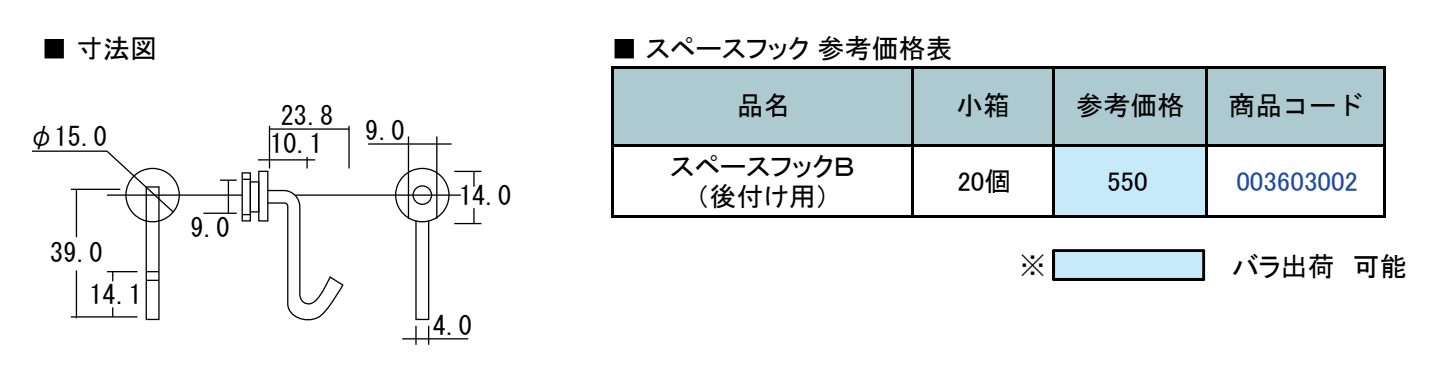
<style>
.page{position:relative;width:1444px;height:381px;background:#fff}
.page>*{position:absolute;margin:0;border:0;box-sizing:border-box;transform-origin:0 0}
.t1{font:27px/30.3px "MS P Gothic";color:#000;text-align:center}
.t2{font:27px "MS Gothic";color:#000}
.t3{font:27px "MS P Gothic";color:#1f4da0}
.t4{font:27px "HGP Gothic M";color:#000}
.t5{font:26.1px/41.4px "Gothic BBB Pro Medium 83 pv RKSJ H";color:#000}
</style>
<div class="page">
<div style="left:613px;top:69px;width:771px;height:77px;background:#accad0"></div>
<div style="left:1053px;top:146px;width:153px;height:70px;background:#c7eafb"></div>
<hr style="left:610px;top:66px;width:3px;height:151px;background:#000">
<hr style="left:911px;top:69px;width:2px;height:148px;background:#000">
<hr style="left:1051px;top:69px;width:3px;height:148px;background:#000">
<hr style="left:1204px;top:69px;width:3px;height:148px;background:#000">
<hr style="left:1382px;top:69px;width:3px;height:148px;background:#000">
<hr style="left:613px;top:66px;width:772px;height:3px;background:#000">
<hr style="left:613px;top:144px;width:772px;height:3px;background:#000">
<hr style="left:613px;top:215px;width:772px;height:2px;background:#000">
<svg style="left:1052px;top:249px;width:152px;height:32px;background:#9db8c6"></svg>
<div style="left:146px;top:186px;width:13px;height:134px;border:1px solid #000"></div>
<div style="left:415px;top:220px;width:14px;height:100px;border:1px solid #000"></div>
<div style="left:395px;top:168px;width:54px;height:54px;border:1px solid #000;border-radius:50%"></div>
<hr style="left:107px;top:194px;width:135px;height:2px;background:#000">
<hr style="left:295px;top:194px;width:166px;height:2px;background:#000">
<div style="left:412px;top:185px;width:20px;height:20px;border:1px solid #000;border-radius:50%"></div>
<hr style="left:368px;top:143px;width:83px;height:2px;background:#000">
<hr style="left:408px;top:136px;width:1px;height:83px;background:#000">
<hr style="left:436px;top:136px;width:1px;height:83px;background:#000">
<svg style="left:146px;top:271px;width:13px;height:1px"></svg>
<svg style="left:146px;top:280px;width:13px;height:1px"></svg>
<hr style="left:71px;top:316px;width:66px;height:1px;background:#000">
<hr style="left:107px;top:271px;width:30px;height:1px;background:#000">
<hr style="left:76px;top:189px;width:1px;height:48px;background:#000">
<hr style="left:76px;top:270px;width:1px;height:48px;background:#000">
<svg style="left:32px;top:150px;width:143px;height:64px"></svg>
<hr style="left:203px;top:212px;width:34px;height:2px;background:#000">
<hr style="left:228px;top:180px;width:1px;height:33px;background:#000">
<hr style="left:269px;top:126px;width:1px;height:42px;background:#000">
<hr style="left:348px;top:126px;width:1px;height:42px;background:#000">
<hr style="left:269px;top:128px;width:80px;height:2px;background:#000">
<hr style="left:258px;top:159px;width:57px;height:1px;background:#000">
<svg style="left:306px;top:157px;width:2px;height:11px"></svg>
<div style="left:241px;top:172px;width:10px;height:49px;border:1px solid #000"></div>
<div style="left:258px;top:171px;width:10px;height:50px;border:1px solid #000"></div>
<div style="left:250px;top:181px;width:9px;height:31px;border:1px solid #000"></div>
<svg style="left:220px;top:179px;width:30px;height:2px"></svg>
<svg style="left:266px;top:189px;width:78px;height:132px"></svg>
<hr style="left:402px;top:338px;width:66px;height:1px;background:#000">
<svg style="left:415px;top:326px;width:1px;height:19px"></svg>
<svg style="left:428px;top:326px;width:1px;height:19px"></svg>
<svg style="left:454px;top:171px;width:27px;height:16px"></svg>
<svg style="left:454px;top:208px;width:27px;height:16px"></svg>
<p class="t1" style="left:41px;top:33px;width:118px">■ 寸法図</p>
<p class="t1" style="left:610px;top:33px;width:343px">■ スペースフック 参考価格表</p>
<p class="t5" style="left:28px;top:116px;width:80px">φ15.0</p>
<p class="t5" style="left:90px;top:232px;width:54px;text-indent:-39px">39.0<br>14.1</p>
<p class="t5" style="left:190px;top:207px;width:41px">9.0</p>
<p class="t5" style="left:281px;top:95px;width:54px">23.8</p>
<p class="t5" style="left:270px;top:123px;width:54px">10.1</p>
<p class="t5" style="left:365px;top:110px;width:41px">9.0</p>
<p class="t5" style="left:459px;top:174px;width:54px">14.0</p>
<p class="t5" style="left:432px;top:305px;width:41px">4.0</p>
<p class="t2" style="left:736px;top:92px;width:55px">品名</p>
<p class="t2" style="left:956px;top:92px;width:55px">小箱</p>
<p class="t2" style="left:1076px;top:92px;width:109px">参考価格</p>
<p class="t2" style="left:1228px;top:92px;width:136px">商品コード</p>
<p class="t1" style="left:670px;top:151px;width:186px">スペースフックＢ（後付け用）</p>
<p class="t1" style="left:957px;top:166px;width:55px">20個</p>
<p class="t1" style="left:1106px;top:166px;width:42px">550</p>
<p class="t3" style="left:1236px;top:168px;width:123px">003603002</p>
<p class="t4" style="left:1019px;top:252px;width:28px">※</p>
<p class="t1" style="left:1231px;top:251px;width:176px">バラ出荷 可能</p>
</div>
